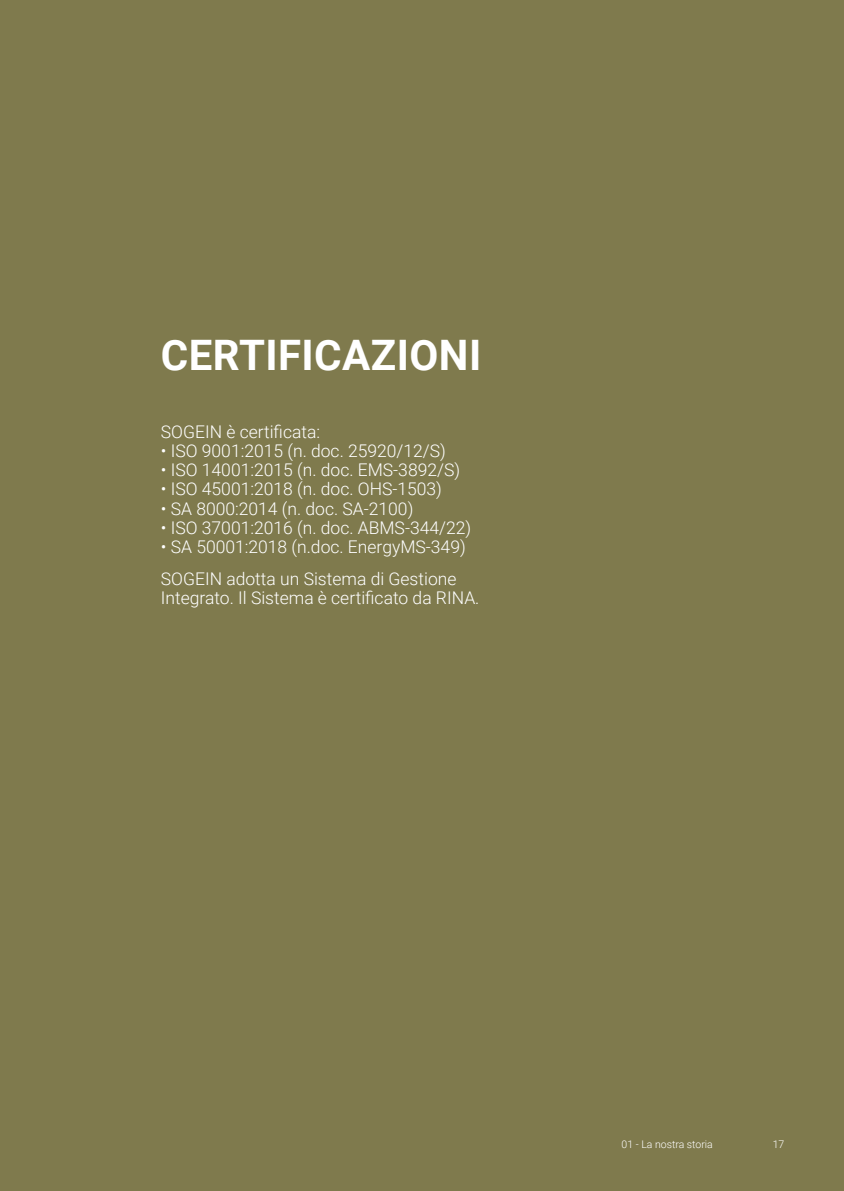
<style>
.page{position:relative;width:844px;height:1191px;background:#fff}
.page>*{position:absolute;margin:0;border:0;box-sizing:border-box;transform-origin:0 0}
.t1{font:700 42px "Roboto";letter-spacing:.01em;color:#fff}
.t2{font:300 17.5px/31.5px "Roboto";color:#fff}
.t3{font:300 10.5px "Roboto";color:#fff}
</style>
<div class="page">
<div style="left:0;top:0;width:843px;height:1191px;background:#7f7a4d"></div>
<h1 class="t1" style="left:161px;top:326px;width:322px">CERTIFICAZIONI</h1>
<p class="t2" style="left:161px;top:415px;width:161px">SOGEIN è certificata:</p>
<p class="t2" style="left:161px;top:434px;width:286px">• ISO 9001:2015 (n. doc. 25920/12/S)</p>
<p class="t2" style="left:161px;top:453px;width:301px">• ISO 14001:2015 (n. doc. EMS-3892/S)</p>
<p class="t2" style="left:161px;top:473px;width:282px">• ISO 45001:2018 (n. doc. OHS-1503)</p>
<p class="t2" style="left:161px;top:492px;width:254px">• SA 8000:2014 (n. doc. SA-2100)</p>
<p class="t2" style="left:161px;top:511px;width:312px">• ISO 37001:2016 (n. doc. ABMS-344/22)</p>
<p class="t2" style="left:161px;top:530px;width:306px">• SA 50001:2018 (n.doc. EnergyMS-349)<br>SOGEIN adotta un Sistema di Gestione</p>
<p class="t2" style="left:161px;top:581px;width:320px">Integrato. Il Sistema è certificato da RINA.</p>
<p class="t3" style="left:621px;top:1136px;width:93px">01 - La nostra storia</p>
<p class="t3" style="left:772px;top:1136px;width:13px">17</p>
</div>
